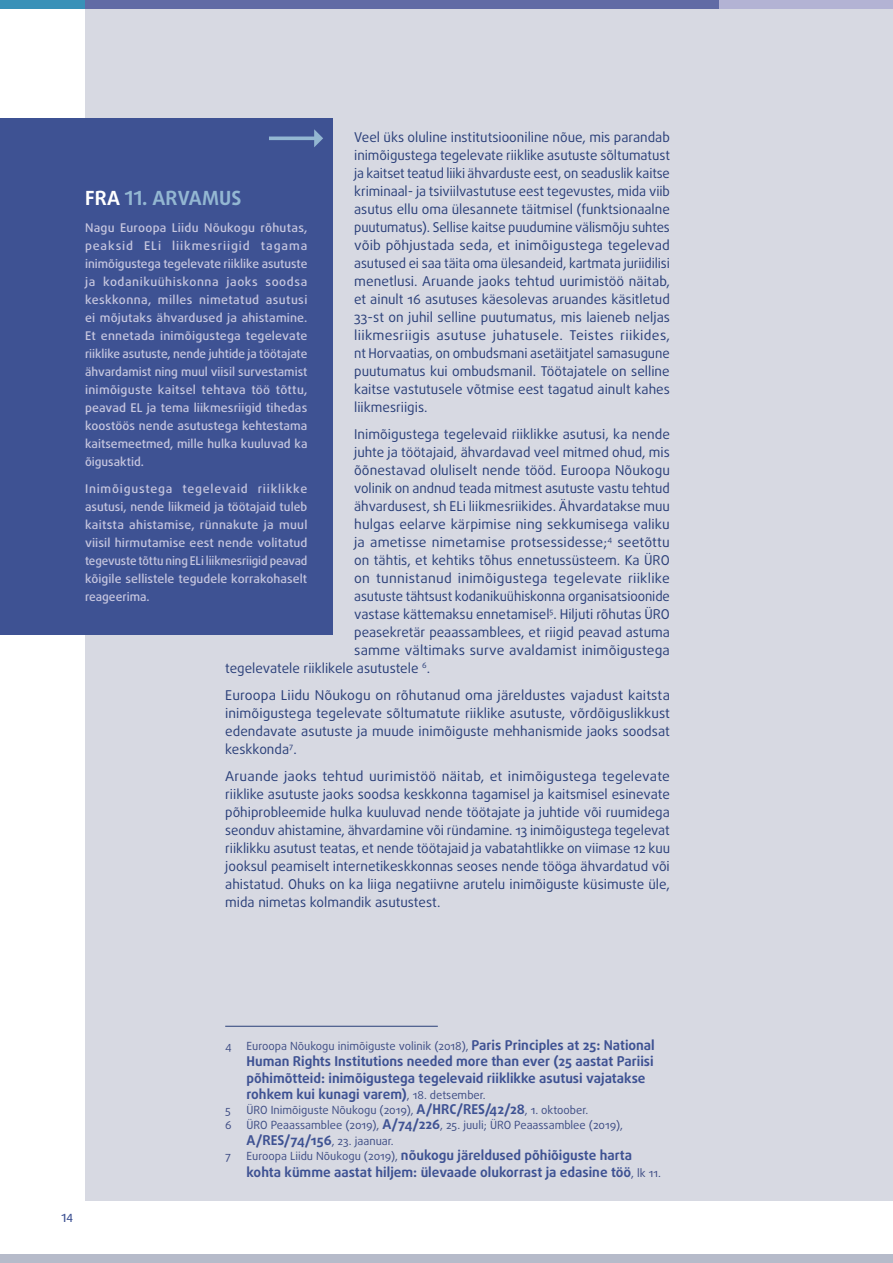
<style>
.page{position:relative;width:893px;height:1263px;background:#fff}
.page>*{position:absolute;margin:0;border:0;box-sizing:border-box;transform-origin:0 0}
.FRA_opinion_title{font:700 19.5px "Daxline Pro";letter-spacing:.01em;color:#93b7d2}
.body_text{font:13.5px/18px "Daxline Pro";color:#2a3f79;text-align:justify}
.endnotes{font:700 13.5px/16.5px "Daxline Pro";color:#3e5293}
.body_text-2{font:13.5px "Daxline Pro";letter-spacing:.02em;color:#2a3f79}
.FRA_opinion_text{font:500 12px/18px "Daxline Pro";color:#c6c6df;text-align:justify}
.endnotes-2{font:11.25px "Daxline Pro";color:#3d4c84}
.t1{font:500 11.25px "Daxline Pro";color:#3e5293}
.s1{color:#fff}
.s2{font-weight:700;font-size:13.5px;color:#3e5293}
.s3{font-weight:400;font-size:11.25px;color:#3d4c84}
</style>
<div class="page">
<div style="left:0;top:1254px;width:893px;height:9px;background:#b6bbca"></div>
<div style="left:393px;top:0;width:500px;height:10px;background:#b3b3d4"></div>
<div style="left:85px;top:0;width:634px;height:10px;background:#616ba5"></div>
<div style="left:0;top:0;width:85px;height:9px;background:#3991b8"></div>
<div style="left:85px;top:9px;width:808px;height:1192px;background:#d7d9e2"></div>
<hr style="left:225px;top:1026px;width:213px;height:1px;background:#2a3f79">
<div style="left:0;top:118px;width:333px;height:517px;background:#3e5293"></div>
<svg style="left:269px;top:129px;width:54px;height:18px"></svg>
<p class="body_text" style="left:354px;top:128px;width:317px">Veel üks oluline institutsiooniline nõue, mis parandab inimõigustega tegelevate riiklike asutuste sõltumatust ja kaitset teatud liiki ähvarduste eest, on seaduslik kaitse kriminaal- ja tsiviilvastutuse eest tegevustes, mida viib asutus ellu oma ülesannete täitmisel (funktsionaalne puutumatus). Sellise kaitse puudumine välismõju suhtes võib põhjustada seda, et inimõigustega tegelevad asutused ei saa täita oma ülesandeid, kartmata juriidilisi menetlusi. Aruande jaoks tehtud uurimistöö näitab, et ainult 16 asutuses käesolevas aruandes käsitletud 33-st on juhil selline puutumatus, mis laieneb neljas liikmesriigis asutuse juhatusele. Teistes riikides, nt Horvaatias, on ombudsmani asetäitjatel samasugune puutumatus kui ombudsmanil. Töötajatele on selline kaitse vastutusele võtmise eest tagatud ainult kahes liikmesriigis.</p>
<p class="body_text" style="left:354px;top:425px;width:317px">Inimõigustega tegelevaid riiklikke asutusi, ka nende</p>
<p class="body_text" style="left:354px;top:443px;width:317px">juhte ja töötajaid, ähvardavad veel mitmed ohud, mis</p>
<p class="body_text" style="left:354px;top:461px;width:317px">õõnestavad oluliselt nende tööd. Euroopa Nõukogu</p>
<p class="body_text" style="left:354px;top:479px;width:317px">volinik on andnud teada mitmest asutuste vastu tehtud</p>
<p class="body_text" style="left:354px;top:497px;width:317px">ähvardusest, sh ELi liikmesriikides. Ähvardatakse muu</p>
<p class="body_text" style="left:354px;top:515px;width:317px">hulgas eelarve kärpimise ning sekkumisega valiku</p>
<p class="body_text" style="left:354px;top:533px;width:317px">ja ametisse nimetamise protsessidesse;<sup>4</sup> seetõttu</p>
<p class="body_text" style="left:354px;top:551px;width:317px">on tähtis, et kehtiks tõhus ennetussüsteem. Ka ÜRO</p>
<p class="body_text-2" style="left:354px;top:569px;width:317px">on tunnistanud inimõigustega tegelevate riiklike</p>
<p class="body_text" style="left:354px;top:587px;width:317px">asutuste tähtsust kodanikuühiskonna organisatsioonide</p>
<p class="body_text" style="left:354px;top:605px;width:317px">vastase kättemaksu ennetamisel<sup>5</sup>. Hiljuti rõhutas ÜRO</p>
<p class="body_text" style="left:354px;top:623px;width:317px">peasekretär peaassamblees, et riigid peavad astuma</p>
<p class="body_text" style="left:354px;top:641px;width:317px">samme vältimaks surve avaldamist inimõigustega</p>
<p class="body_text" style="left:225px;top:659px;width:206px">tegelevatele riiklikele asutustele <sup>6</sup>.</p>
<p class="body_text" style="left:225px;top:686px;width:446px">Euroopa Liidu Nõukogu on rõhutanud oma järeldustes vajadust kaitsta inimõigustega tegelevate sõltumatute riiklike asutuste, võrdõiguslikkust edendavate asutuste ja muude inimõiguste mehhanismide jaoks soodsat keskkonda<sup>7</sup>.</p>
<p class="body_text" style="left:225px;top:767px;width:446px">Aruande jaoks tehtud uurimistöö näitab, et inimõigustega tegelevate riiklike asutuste jaoks soodsa keskkonna tagamisel ja kaitsmisel esinevate põhiprobleemide hulka kuuluvad nende töötajate ja juhtide või ruumidega seonduv ahistamine, ähvardamine või ründamine. 13 inimõigustega tegelevat riiklikku asutust teatas, et nende töötajaid ja vabatahtlikke on viimase 12 kuu jooksul peamiselt internetikeskkonnas seoses nende tööga ähvardatud või ahistatud. Ohuks on ka liiga negatiivne arutelu inimõiguste küsimuste üle, mida nimetas kolmandik asutustest.</p>
<p class="FRA_opinion_title" style="left:85px;top:185px;width:158px"><span class="s1">FRA</span> 11. ARVAMUS</p>
<p class="FRA_opinion_text" style="left:85px;top:218px;width:224px">Nagu Euroopa Liidu Nõukogu rõhutas, peaksid ELi liikmesriigid tagama inimõigustega tegelevate riiklike asutuste ja kodanikuühiskonna jaoks soodsa keskkonna, milles nimetatud asutusi ei mõjutaks ähvardused ja ahistamine.<br>Et ennetada inimõigustega tegelevate riiklike asutuste, nende juhtide ja töötajate ähvardamist ning muul viisil survestamist inimõiguste kaitsel tehtava töö tõttu, peavad EL ja tema liikmesriigid tihedas koostöös nende asutustega kehtestama kaitsemeetmed, mille hulka kuuluvad ka õigusaktid.</p>
<p class="FRA_opinion_text" style="left:85px;top:479px;width:224px">Inimõigustega tegelevaid riiklikke asutusi, nende liikmeid ja töötajaid tuleb kaitsta ahistamise, rünnakute ja muul viisil hirmutamise eest nende volitatud tegevuste tõttu ning ELi liikmesriigid peavad kõigile sellistele tegudele korrakohaselt reageerima.</p>
<p class="t1" style="left:62px;top:1210px;width:13px">14</p>
<p class="endnotes-2" style="left:225px;top:1038px;width:8px">4</p>
<p class="endnotes-2" style="left:246px;top:1038px;width:410px">Euroopa Nõukogu inimõiguste volinik (2018), <span class="s2">Paris Principles at 25: National</span></p>
<p class="endnotes" style="left:246px;top:1053px;width:409px">Human Rights Institutions needed more than ever (25 aastat Pariisi põhimõtteid: inimõigustega tegelevaid riiklikke asutusi vajatakse rohkem kui kunagi varem)<span class="s3">, 18. detsember.</span></p>
<p class="endnotes-2" style="left:225px;top:1102px;width:7px">5</p>
<p class="endnotes-2" style="left:246px;top:1102px;width:343px">ÜRO Inimõiguste Nõukogu (2019), <span class="s2">A/HRC/RES/42/28</span>, 1. oktoober.</p>
<p class="endnotes-2" style="left:225px;top:1117px;width:8px">6</p>
<p class="endnotes-2" style="left:246px;top:1117px;width:378px">ÜRO Peaassamblee (2019), <span class="s2">A/74/226</span>, 25. juuli; ÜRO Peaassamblee (2019),</p>
<p class="endnotes" style="left:246px;top:1132px;width:149px">A/RES/74/156<span class="s3">, 23. jaanuar.</span></p>
<p class="endnotes-2" style="left:225px;top:1149px;width:7px">7</p>
<p class="endnotes" style="left:246px;top:1147px;width:416px"><span class="s3">Euroopa Liidu Nõukogu (2019),</span> nõukogu järeldused põhiõiguste harta kohta kümme aastat hiljem: ülevaade olukorrast ja edasine töö<span class="s3">, lk 11.</span></p>
</div>
